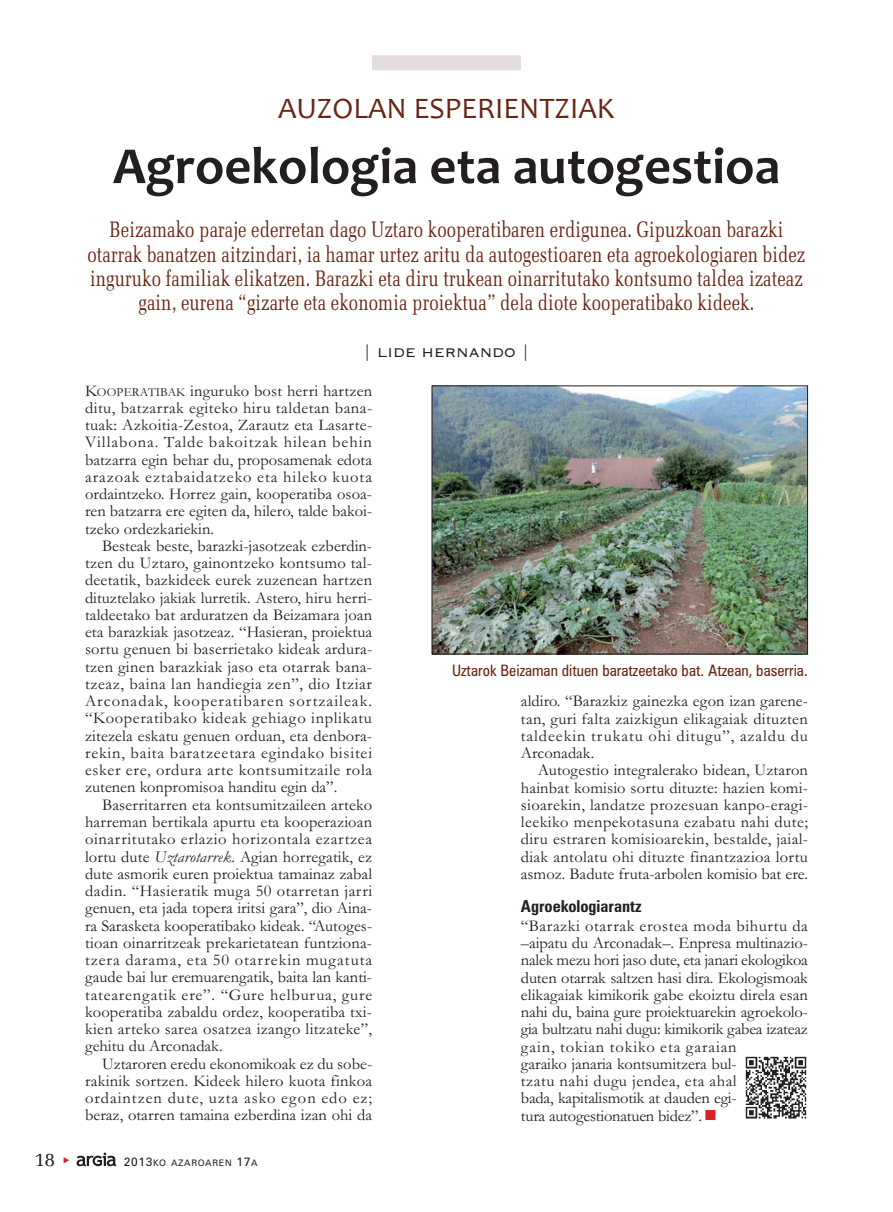
<style>
.page{position:relative;width:893px;height:1212px;background:#fff}
.page>*{position:absolute;margin:0;border:0;box-sizing:border-box;transform-origin:0 0}
.t1{font:700 52.5px "Candara";color:#231f20}
.t2{font:30px "Candara";color:#682613}
.t3{font:22.5px/24px "Memoir Condensed";color:#682613;text-align:center}
.t4{font:19.5px "Memoir";color:#231f20}
.t5{font:16.5px/17.2px "Garamond";color:#231f20;text-align:justify}
.t6{font:700 condensed 16.5px "Zurich BT";color:#231f20}
.t7{font:16.5px "Copperplate Gothic BT";color:#231f20}
.t8{font:condensed 15.75px "Zurich BT";color:#682613}
.t9{font:9px "Zurich BT";letter-spacing:.075em;color:#231f20}
.s1{font-size:12.3px}
.s2{font-style:italic}
.s3{font-size:12px}
.s4{color:#da2128}
</style>
<div class="page">
<svg style="left:77px;top:1152px;width:39px;height:14px"></svg>
<div style="left:372px;top:55px;width:149px;height:15px;background:#e2ddda"></div>
<img style="left:745px;top:1056px;width:62px;height:63px">
<img style="left:434px;top:387px;width:372px;height:265px">
<div style="left:432px;top:385px;width:376px;height:269px;border:1px solid #231f20"></div>
<h2 class="t2" style="left:278px;top:90px;width:338px">AUZOLAN ESPERIENTZIAK</h2>
<h1 class="t1" style="left:113px;top:147px;width:669px">Agroekologia eta autogestioa</h1>
<p class="t3" style="left:87px;top:219px;width:719px">Beizamako paraje ederretan dago Uztaro kooperatibaren erdigunea. Gipuzkoan barazki otarrak banatzen aitzindari, ia hamar urtez aritu da autogestioaren eta agroekologiaren bidez inguruko familiak elikatzen. Barazki eta diru trukean oinarritutako kontsumo taldea izateaz gain, eurena “gizarte eta ekonomia proiektua” dela diote kooperatibako kideek.</p>
<p class="t7" style="left:363px;top:341px;width:168px">| LIDE HERNANDO |</p>
<p class="t5" style="left:85px;top:384px;width:289px">K<span class="s1">OOPERATIBAK</span> inguruko bost herri hartzen ditu, batzarrak egiteko hiru taldetan bana&shy;tuak: Azkoitia-Zestoa, Zarautz eta Lasarte-Villabona. Talde bakoitzak hilean behin batzarra egin behar du, proposamenak edota arazoak eztabaidatzeko eta hileko kuota ordaintzeko. Horrez gain, kooperatiba osoa&shy;ren batzarra ere egiten da, hilero, talde bakoi&shy;tzeko ordezkariekin.</p>
<p class="t5" style="left:85px;top:539px;width:289px;text-indent:17px">Besteak beste, barazki-jasotzeak ezberdin&shy;tzen du Uztaro, gainontzeko kontsumo tal&shy;deetatik, bazkideek eurek zuzenean hartzen dituztelako jakiak lurretik. Astero, hiru herri&shy;taldeetako bat arduratzen da Beizamara joan eta barazkiak jasotzeaz. “Hasieran, proiektua sortu genuen bi baserrietako kideak ardura&shy;tzen ginen barazkiak jaso eta otarrak bana&shy;tzeaz, baina lan handiegia zen”, dio Itziar Arconadak, kooperatibaren sortzaileak. “Kooperatibako kideak gehiago inplikatu zitezela eskatu genuen orduan, eta denbora&shy;rekin, baita baratzeetara egindako bisitei esker ere, ordura arte kontsumitzaile rola zutenen konpromisoa handitu egin da”.</p>
<p class="t5" style="left:85px;top:798px;width:289px;text-indent:17px">Baserritarren eta kontsumitzaileen arteko harreman bertikala apurtu eta kooperazioan oinarritutako erlazio horizontala ezartzea lortu dute <span class="s2">Uztarotarrek</span>. Agian horregatik, ez dute asmorik euren proiektua tamainaz zabal dadin. “Hasieratik muga 50 otarretan jarri genuen, eta jada topera iritsi gara”, dio Aina&shy;ra Sarasketa kooperatibako kideak. “Autoges&shy;tioan oinarritzeak prekarietatean funtziona&shy;tzera darama, eta 50 otarrekin mugatuta gaude bai lur eremuarengatik, baita lan kanti&shy;tatearengatik ere”. “Gure helburua, gure kooperatiba zabaldu ordez, kooperatiba txi&shy;kien arteko sarea osatzea izango litzateke”, gehitu du Arconadak.</p>
<p class="t5" style="left:85px;top:1057px;width:289px;text-indent:17px">Uztaroren eredu ekonomikoak ez du sobe&shy;rakinik sortzen. Kideek hilero kuota finkoa ordaintzen dute, uzta asko egon edo ez; beraz, otarren tamaina ezberdina izan ohi da</p>
<p class="t4" style="left:35px;top:1147px;width:22px">18</p>
<p class="t9" style="left:124px;top:1160px;width:135px"><span class="s3">2013</span>KO AZAROAREN <span class="s3">17</span>A</p>
<p class="t8" style="left:452px;top:664px;width:357px">Uztarok Beizaman dituen baratzeetako bat. Atzean, baserria.</p>
<p class="t5" style="left:521px;top:694px;width:289px">aldiro. “Barazkiz gainezka egon izan garene&shy;tan, guri falta zaizkigun elikagaiak dituzten taldeekin trukatu ohi ditugu”, azaldu du Arconadak.</p>
<p class="t5" style="left:521px;top:763px;width:289px;text-indent:17px">Autogestio integralerako bidean, Uztaron hainbat komisio sortu dituzte: hazien komi&shy;sioarekin, landatze prozesuan kanpo-eragi&shy;leekiko menpekotasuna ezabatu nahi dute; diru estraren komisioarekin, bestalde, jaial&shy;diak antolatu ohi dituzte finantzazioa lortu asmoz. Badute fruta-arbolen komisio bat ere.</p>
<p class="t6" style="left:521px;top:900px;width:122px">Agroekologiarantz</p>
<p class="t5" style="left:521px;top:919px;width:289px;text-align:left">“Barazki otarrak erostea moda bihurtu da –aipatu du Arconadak–. Enpresa multinazio&shy;nalek mezu hori jaso dute, eta janari ekologikoa duten otarrak saltzen hasi dira. Ekologismoak elikagaiak kimikorik gabe ekoiztu direla esan nahi du, baina gure proiektuarekin agroekolo&shy;gia bultzatu nahi dugu: kimikorik gabea izateaz gain, tokian tokiko eta garaian<br>garaiko janaria kontsumitzera bul-<br>tzatu nahi dugu jendea, eta ahal<br>bada, kapitalismotik at dauden egi-<br>tura autogestionatuen bidez”. <span class="s4">■</span></p>
</div>
